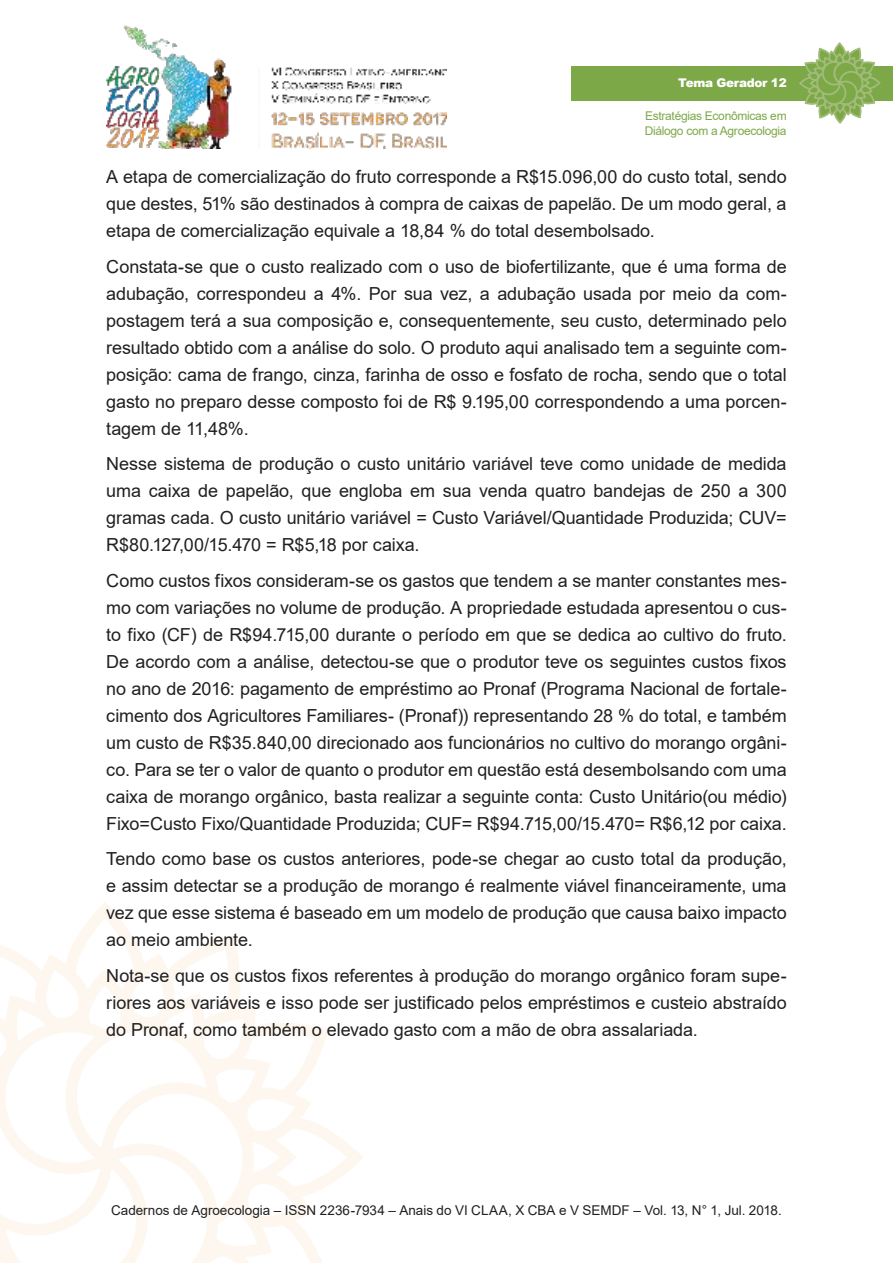
<style>
.page{position:relative;width:893px;height:1263px;background:#fff}
.page>*{position:absolute;margin:0;border:0;box-sizing:border-box;transform-origin:0 0}
.t1{font:18px/27px "Arial";letter-spacing:-.005em;color:#221f1f;text-align:justify}
.t2{font:13.5px "Arial";color:#221f1f}
.t3{font:12px/14.4px "Arial";letter-spacing:-.025em;color:#7da848}
.t4{font:900 12px "Arial";letter-spacing:-.025em;color:#fff}
</style>
<div class="page">
<img style="left:106px;top:25px;width:340px;height:124px">
<svg style="left:0;top:910px;width:363px;height:353px"></svg>
<div style="left:571px;top:66px;width:322px;height:34px;background:#7da848"></div>
<svg style="left:798px;top:43px;width:83px;height:81px"></svg>
<p class="t4" style="left:678px;top:76px;width:110px">Tema Gerador 12</p>
<p class="t3" style="left:645px;top:110px;width:143px">Estratégias Econômicas em<br>Diálogo com a Agroecologia</p>
<p class="t1" style="left:106px;top:165px;width:682px">A etapa de comercialização do fruto corresponde a R$15.096,00 do custo total, sendo que destes, 51% são destinados à compra de caixas de papelão. De um modo geral, a etapa de comercialização equivale a 18,84 % do total desembolsado.</p>
<p class="t1" style="left:106px;top:254px;width:682px">Constata-se que o custo realizado com o uso de biofertilizante, que é uma forma de adubação, correspondeu a 4%. Por sua vez, a adubação usada por meio da com&shy;postagem terá a sua composição e, consequentemente, seu custo, determinado pelo resultado obtido com a análise do solo. O produto aqui analisado tem a seguinte com&shy;posição: cama de frango, cinza, farinha de osso e fosfato de rocha, sendo que o total gasto no preparo desse composto foi de R$ 9.195,00 correspondendo a uma porcen&shy;tagem de 11,48%.</p>
<p class="t1" style="left:106px;top:452px;width:682px">Nesse sistema de produção o custo unitário variável teve como unidade de medida uma caixa de papelão, que engloba em sua venda quatro bandejas de 250 a 300 gramas cada. O custo unitário variável = Custo Variável/Quantidade Produzida; CUV= R$80.127,00/15.470 = R$5,18 por caixa.</p>
<p class="t1" style="left:106px;top:568px;width:682px">Como custos fixos consideram-se os gastos que tendem a se manter constantes mes&shy;mo com variações no volume de produção. A propriedade estudada apresentou o cus&shy;to fixo (CF) de R$94.715,00 durante o período em que se dedica ao cultivo do fruto.<br>De acordo com a análise, detectou-se que o produtor teve os seguintes custos fixos no ano de 2016: pagamento de empréstimo ao Pronaf (Programa Nacional de fortale&shy;cimento dos Agricultores Familiares- (Pronaf)) representando 28 % do total, e também um custo de R$35.840,00 direcionado aos funcionários no cultivo do morango orgâni&shy;co. Para se ter o valor de quanto o produtor em questão está desembolsando com uma caixa de morango orgânico, basta realizar a seguinte conta: Custo Unitário(ou médio)<br>Fixo=Custo Fixo/Quantidade Produzida; CUF= R$94.715,00/15.470= R$6,12 por caixa.</p>
<p class="t1" style="left:106px;top:847px;width:682px">Tendo como base os custos anteriores, pode-se chegar ao custo total da produção, e assim detectar se a produção de morango é realmente viável financeiramente, uma vez que esse sistema é baseado em um modelo de produção que causa baixo impacto ao meio ambiente.</p>
<p class="t1" style="left:106px;top:963px;width:682px">Nota-se que os custos fixos referentes à produção do morango orgânico foram supe&shy;riores aos variáveis e isso pode ser justificado pelos empréstimos e custeio abstraído do Pronaf, como também o elevado gasto com a mão de obra assalariada.</p>
<p class="t2" style="left:111px;top:1204px;width:672px">Cadernos de Agroecologia – ISSN 2236-7934 – Anais do VI CLAA, X CBA e V SEMDF – Vol. 13, N° 1, Jul. 2018.</p>
</div>
